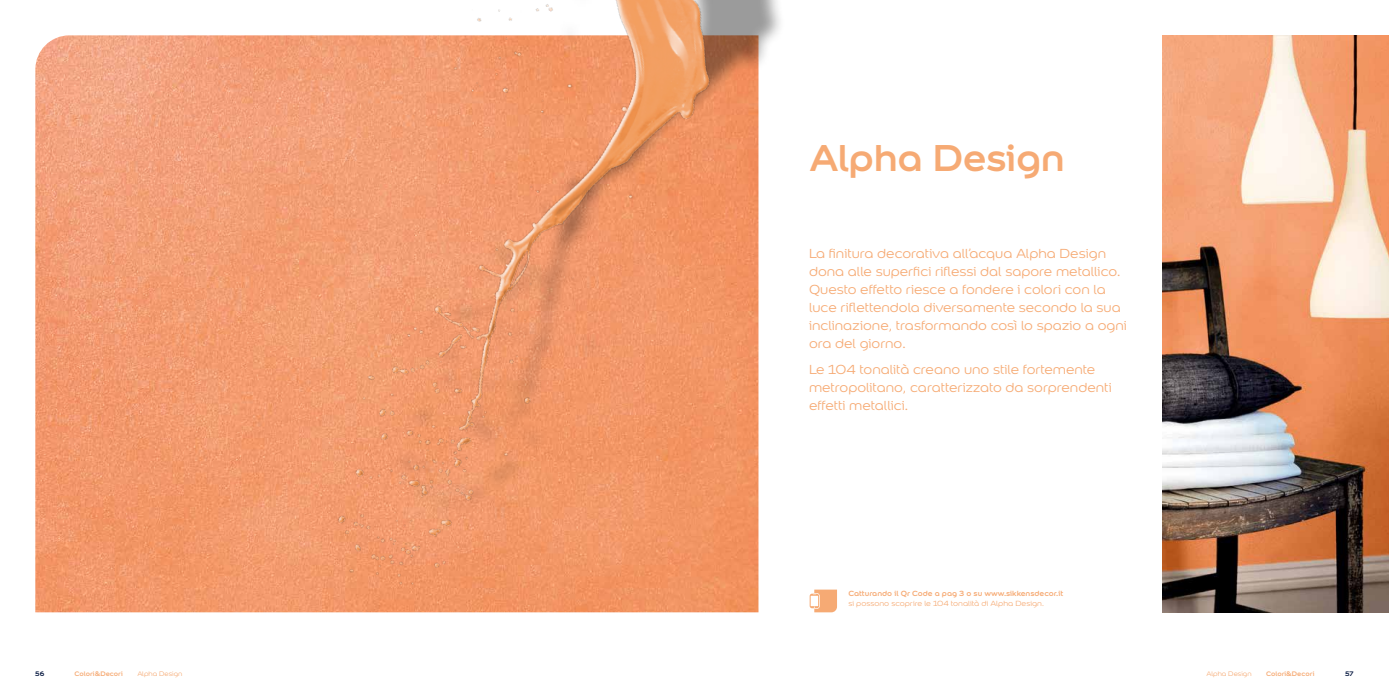
<style>
.page{position:relative;width:1389px;height:695px;background:#fff}
.page>*{position:absolute;margin:0;border:0;box-sizing:border-box;transform-origin:0 0}
.t1{font:700 40px "Colour Sans";letter-spacing:-.01em;color:#f6aa74}
.t2{font:14px/18px "Colour Sans";color:#f6aa74}
.t3{font:700 8px "Colour Sans";color:#f6aa74}
.t4{font:8px "Colour Sans";color:#f6aa74}
.t5{font:700 7px "Colour Sans";color:#f6aa74}
.t6{font:7px "Colour Sans";color:#f6aa74}
.t7{font:700 7px "Colour Sans";color:#00133c}
</style>
<div class="page">
<img style="left:1163px;top:35px;width:226px;height:577px">
<img style="left:35px;top:35px;width:220px;height:577px">
<svg style="left:809px;top:589px;width:28px;height:23px"></svg>
<img style="left:255px;top:0;width:511px;height:613px">
<h1 class="t1" style="left:809px;top:125px;width:258px">Alpha Design</h1>
<p class="t2" style="left:809px;top:243px;width:319px">La finitura decorativa all’acqua Alpha Design dona alle superfici riflessi dal sapore metallico.<br>Questo effetto riesce a fondere i colori con la luce riflettendola diversamente secondo la sua inclinazione, trasformando così lo spazio a ogni ora del giorno.</p>
<p class="t2" style="left:809px;top:360px;width:304px">Le 104 tonalità creano uno stile fortemente metropolitano, caratterizzato da sorprendenti effetti metallici.</p>
<p class="t3" style="left:848px;top:586px;width:216px">Catturando il Qr Code a pag 3 o su www.sikkensdecor.it</p>
<p class="t4" style="left:848px;top:597px;width:197px">si possono scoprire le 104 tonalità di Alpha Design.</p>
<p class="t5" style="left:75px;top:668px;width:50px">Colori&amp;Decori</p>
<p class="t6" style="left:137px;top:669px;width:47px">Alpha Design</p>
<p class="t6" style="left:1207px;top:669px;width:47px">Alpha Design</p>
<p class="t5" style="left:1266px;top:668px;width:50px">Colori&amp;Decori</p>
<p class="t7" style="left:35px;top:668px;width:11px">56</p>
<p class="t7" style="left:1345px;top:668px;width:10px">57</p>
</div>
